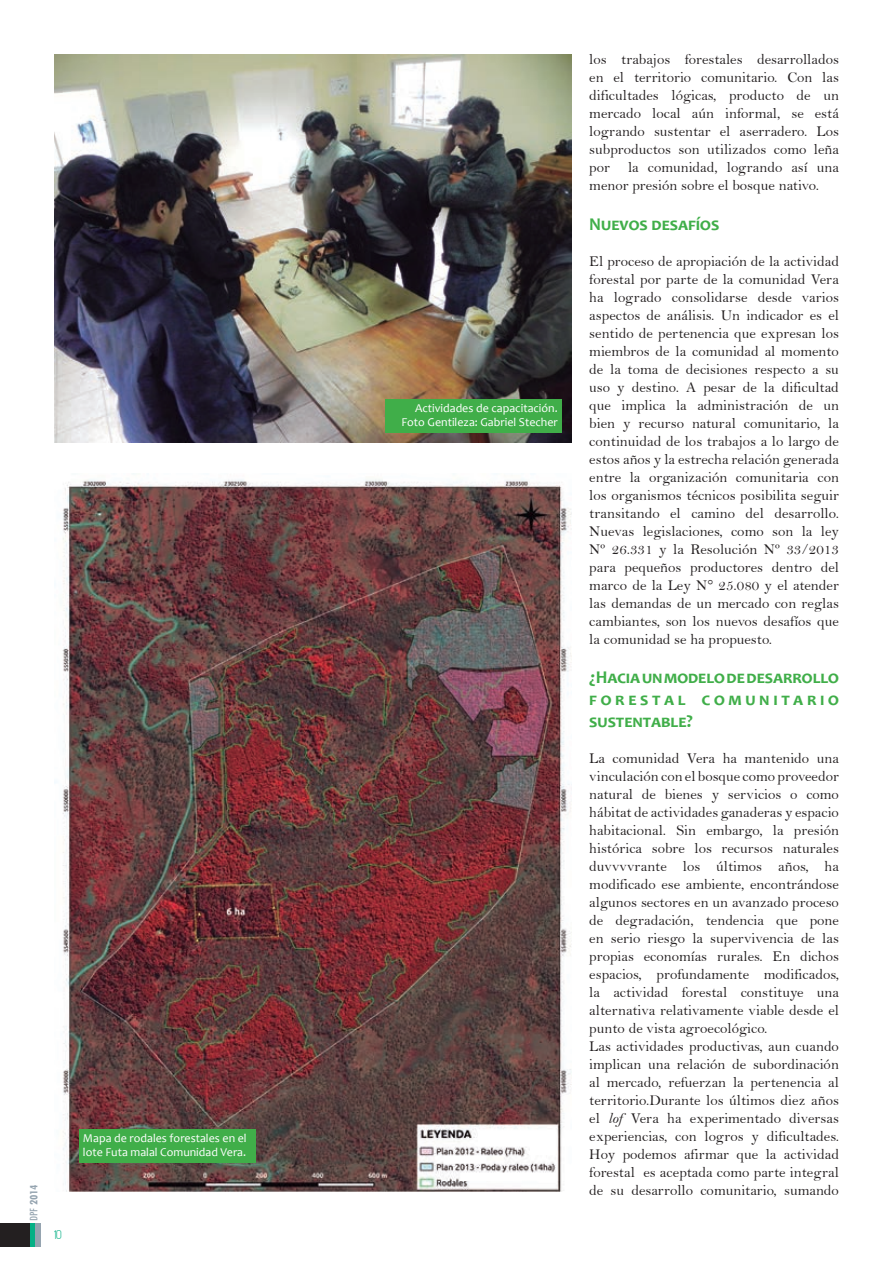
<style>
.page{position:relative;width:893px;height:1263px;background:#fff}
.page>*{position:absolute;margin:0;border:0;box-sizing:border-box;transform-origin:0 0}
.t1{font:700 18px/21.6px "Candara";color:#40ae49;text-align:justify}
.t2{font:15px/18px "Bell";color:#231f20;text-align:justify}
.t3{font:12px/14.4px "Candara";color:#fff;text-align:right}
.t4{font:700 condensed 12px "Tw Cen";color:#95a4b0}
.t5{font:12px "Essence Sans";color:#05b085}
.s1{font-weight:400}
.s2{font-family:"Bell MT Italic"}
</style>
<div class="page">
<div style="left:0;top:1223px;width:30px;height:24px;background:#231f20"></div>
<div style="left:30px;top:1223px;width:5px;height:24px;background:#05b085"></div>
<div style="left:35px;top:1223px;width:6px;height:24px;background:#95a4b0"></div>
<img style="left:54px;top:54px;width:517px;height:388px">
<img style="left:54px;top:473px;width:517px;height:718px">
<div style="left:385px;top:399px;width:177px;height:33px;background:#40ae49"></div>
<div style="left:79px;top:1129px;width:176px;height:34px;background:#40ae49"></div>
<p class="t4" style="left:27px;top:1221px;width:38px;rotate:-90deg"><span class="s1">DPF</span> 2014</p>
<p class="t5" style="left:54px;top:1228px;width:9px">10</p>
<p class="t3" style="left:83px;top:1131px;width:165px;text-align:left">Mapa de rodales forestales en el lote Futa malal Comunidad Vera.</p>
<p class="t3" style="left:401px;top:400px;width:158px">Actividades de capacitación.<br>Foto Gentileza: Gabriel Stecher</p>
<p class="t2" style="left:589px;top:50px;width:251px">los trabajos forestales desarrollados en el territorio comunitario. Con las dificultades lógicas, producto de un mercado local aún informal, se está logrando sustentar el aserradero. Los subproductos son utilizados como leña por la comunidad, logrando así una menor presión sobre el bosque nativo.</p>
<p class="t1" style="left:589px;top:213px;width:131px">Nuevos desafíos</p>
<p class="t2" style="left:589px;top:252px;width:251px">El proceso de apropiación de la actividad forestal por parte de la comunidad Vera ha logrado consolidarse desde varios aspectos de análisis. Un indicador es el sentido de pertenencia que expresan los miembros de la comunidad al momento de la toma de decisiones respecto a su uso y destino. A pesar de la dificultad que implica la administración de un bien y recurso natural comunitario, la continuidad de los trabajos a lo largo de estos años y la estrecha relación generada entre la organización comunitaria con los organismos técnicos posibilita seguir transitando el camino del desarrollo.<br>Nuevas legislaciones, como son la ley Nº 26.331 y la Resolución Nº 33/2013 para pequeños productores dentro del marco de la Ley N° 25.080 y el atender las demandas de un mercado con reglas cambiantes, son los nuevos desafíos que la comunidad se ha propuesto.</p>
<p class="t1" style="left:589px;top:666px;width:251px">¿Hacia un modelo de desarrollo forestal comunitario sustentable?</p>
<p class="t2" style="left:589px;top:749px;width:251px;text-align:left">La comunidad Vera ha mantenido una vinculación con el bosque como proveedor natural de bienes y servicios o como hábitat de actividades ganaderas y espacio habitacional. Sin embargo, la presión histórica sobre los recursos naturales duvvvvrante los últimos años, ha modificado ese ambiente, encontrándose algunos sectores en un avanzado proceso de degradación, tendencia que pone en serio riesgo la supervivencia de las propias economías rurales. En dichos espacios, profundamente modificados, la actividad forestal constituye una alternativa relativamente viable desde el punto de vista agroecológico.<br>Las actividades productivas, aun cuando implican una relación de subordinación al mercado, refuerzan la pertenencia al territorio.Durante los últimos diez años el <span class="s2">lof</span> Vera ha experimentado diversas experiencias, con logros y dificultades.<br>Hoy podemos afirmar que la actividad forestal es aceptada como parte integral de su desarrollo comunitario, sumando</p>
</div>
